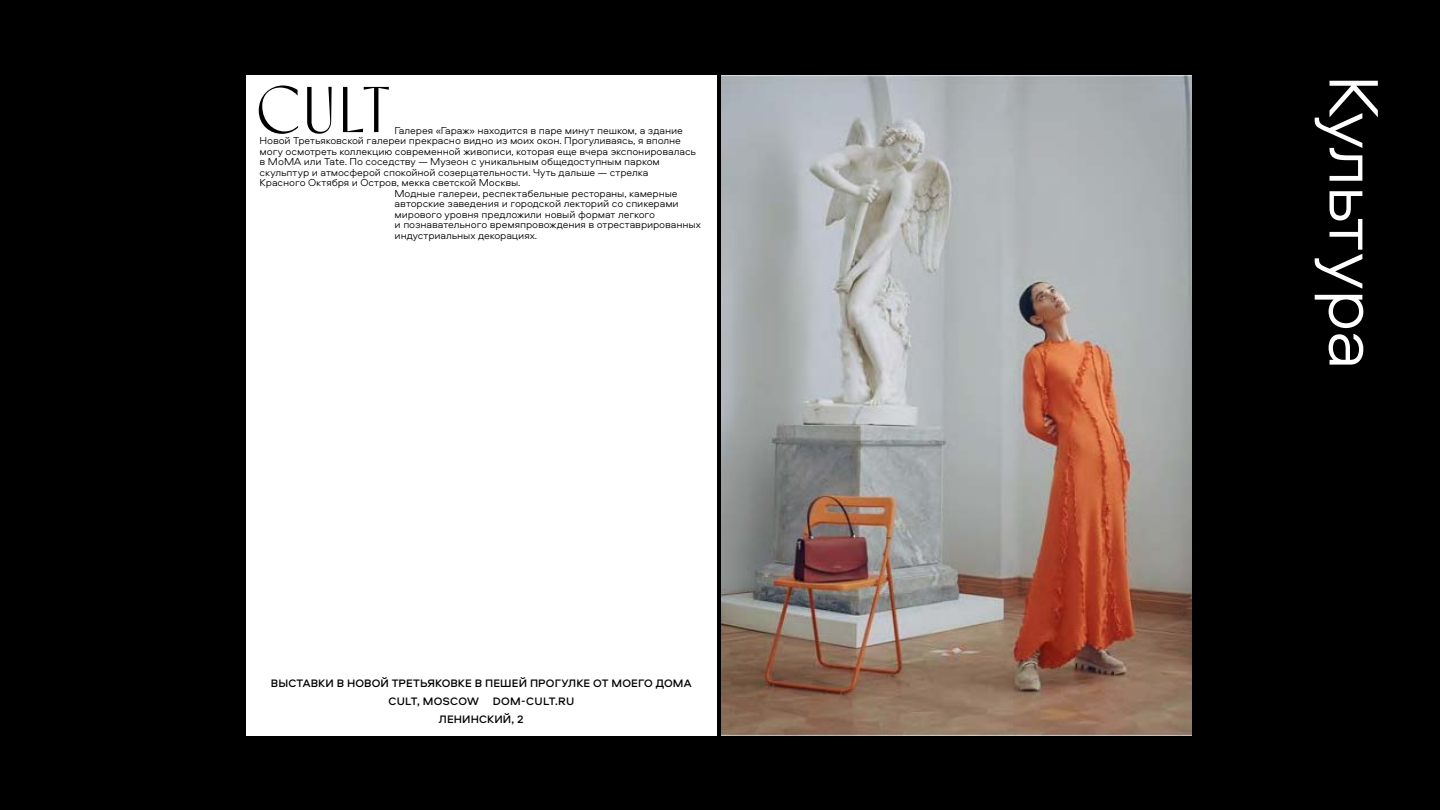
<style>
.page{position:relative;width:1440px;height:810px;background:#000}
.page>*{position:absolute;margin:0;border:0;box-sizing:border-box;transform-origin:0 0}
.t1{font:300 72.75px "Aeroport";letter-spacing:-.025em;color:#fff}
.t2{font:500 11.25px/18px "Aeroport";letter-spacing:.01em;color:#000;text-align:center}
.t3{font:300 10.5px "Aeroport";letter-spacing:-.01em;color:#000}
</style>
<div class="page">
<img style="left:722px;top:75px;width:470px;height:660px">
<div style="left:246px;top:75px;width:470px;height:660px;background:#fff"></div>
<svg style="left:259px;top:85px;width:130px;height:49px"></svg>
<p class="t3" style="left:395px;top:123px;width:290px">Галерея «Гараж» находится в паре минут пешком, а здание</p>
<p class="t3" style="left:260px;top:134px;width:423px">Новой Третьяковской галереи прекрасно видно из моих окон. Прогуливаясь, я вполне</p>
<p class="t3" style="left:260px;top:144px;width:438px">могу осмотреть коллекцию современной живописи, которая еще вчера экспонировалась</p>
<p class="t3" style="left:260px;top:155px;width:402px">в MoMA или Tate. По соседству — Музеон с уникальным общедоступным парком</p>
<p class="t3" style="left:260px;top:165px;width:390px">скульптур и атмосферой спокойной созерцательности. Чуть дальше — стрелка</p>
<p class="t3" style="left:260px;top:176px;width:262px">Красного Октября и Остров, мекка светской Москвы.</p>
<p class="t3" style="left:395px;top:186px;width:284px">Модные галереи, респектабельные рестораны, камерные</p>
<p class="t3" style="left:395px;top:197px;width:286px">авторские заведения и городской лекторий со спикерами</p>
<p class="t3" style="left:395px;top:207px;width:262px">мирового уровня предложили новый формат легкого</p>
<p class="t3" style="left:395px;top:218px;width:308px">и познавательного времяпровождения в отреставрированных</p>
<p class="t3" style="left:395px;top:228px;width:144px">индустриальных декорациях.</p>
<p class="t2" style="left:271px;top:673px;width:422px">ВЫСТАВКИ В НОВОЙ ТРЕТЬЯКОВКЕ В ПЕШЕЙ ПРОГУЛКЕ ОТ МОЕГО ДОМА<br>CULT, MOSCOW DOM-CULT.RU<br>ЛЕНИНСКИЙ, 2</p>
<h1 class="t1" style="left:1403px;top:74px;width:297px;rotate:90deg">Культура</h1>
</div>
